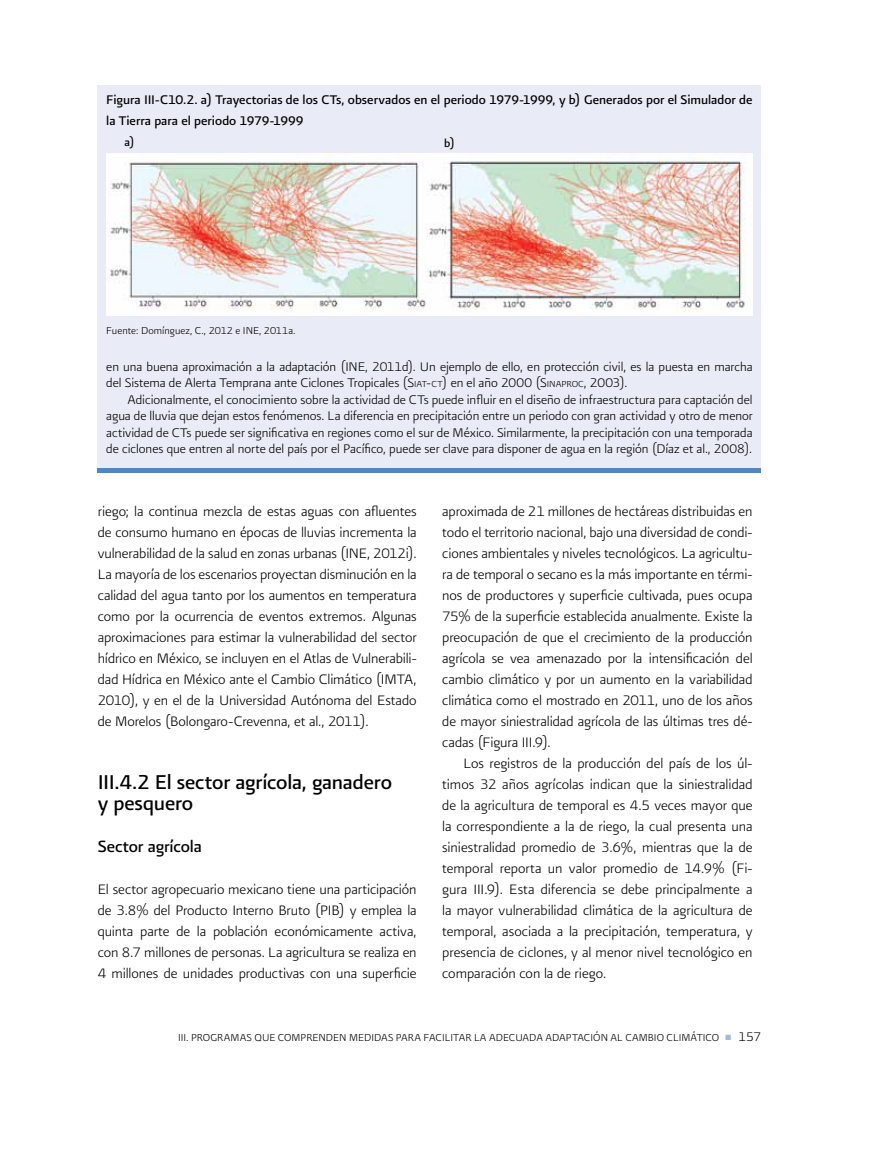
<style>
.page{position:relative;width:893px;height:1149px;background:#fff}
.page>*{position:absolute;margin:0;border:0;box-sizing:border-box;transform-origin:0 0}
.t1{font:24px/21px "Presidencia Base";letter-spacing:-.01em;color:#000}
.t2{font:19.5px "Presidencia Base";letter-spacing:-.005em;color:#000}
.t3{font:16.5px/21px "Presidencia Fina";letter-spacing:-.005em;color:#000;text-align:justify}
.t4{font:15px/16.5px "Presidencia Fina";color:#000}
.t5{font:15px/21px "Presidencia Base";color:#000}
.t6{font:13.5px "Presidencia Base";color:#000}
.t7{font:12px "Presidencia Fina";letter-spacing:.005em;color:#000}
.s1{font-style:inherit}
.s2{font-size:10.5px}
.s3{color:#a3b8db}
.s4{font-size:15px}
</style>
<div class="page">
<div style="left:98px;top:85px;width:663px;height:388px;background:#e9ecf6"></div>
<hr style="left:98px;top:468px;width:663px;height:4px;background:#5386be">
<img style="left:106px;top:154px;width:647px;height:161px">
<p class="t5" style="left:106px;top:89px;width:648px">Figura III-C10.2. a) Trayectorias de los CTs, observados en el periodo 1979-1999, y b) Generados por el Simulador de la Tierra para el periodo 1979-1999</p>
<p class="t6" style="left:124px;top:135px;width:12px">a)</p>
<p class="t6" style="left:444px;top:135px;width:12px">b)</p>
<p class="t7" style="left:106px;top:324px;width:191px">Fuente: Domínguez, C., 2012 e INE, 2011a.</p>
<p class="t4" style="left:106px;top:358px;width:648px">en una buena aproximación a la adaptación (INE, 2011d). U n ejemplo de ello, en protección civil, es la puesta en marcha del Sistema de Alerta Temprana ante Ciclones Tropicales (<span class="s1">S</span><span class="s2">iat</span><span class="s1">-</span><span class="s2">ct</span>) en el año 2000 (<span class="s1">S</span><span class="s2">i naproc</span>, 2003).</p>
<p class="t4" style="left:106px;top:391px;width:648px;text-align:justify;text-indent:21px">Adicionalmente, el conocimiento sobre la actividad de CTs puede influir en el diseño de infraestructura para captación del agua de lluvia que dejan estos fenómenos. La diferencia en precipitación entre un periodo con gran actividad y otro de menor actividad de CTs puede ser significativa en regiones como el sur de México. Similarmente, la precipitación con una temporada de ciclones que entren al norte del país por el Pacífico, puede ser clave para disponer de agua en la región (Díaz et al., 2008).</p>
<p class="t3" style="left:98px;top:500px;width:320px">riego; la continua mezcla de estas aguas con afluentes de consumo humano en épocas de lluvias incrementa la vulnerabilidad de la salud en zonas urbanas (INE, 2012i).<br>La mayoría de los escenarios proyectan disminución en la calidad del agua tanto por los aumentos en temperatura como por la ocurrencia de eventos extremos. Algunas aproximaciones para estimar la vulnerabilidad del sector hídrico en México, se incluyen en el Atlas de Vulnerabili&shy;dad Hídrica en México ante el Cambio Climático (IMTA</p>
<p class="t3" style="left:98px;top:668px;width:320px;text-indent:316px">, 2010), y en el de la U niversidad Autónoma del Estado de Morelos (Bolongaro-Crevenna, et al., 2011).</p>
<h1 class="t1" style="left:98px;top:770px;width:296px">III.4.2 El sector agrícola, ganadero y pesquero</h1>
<p class="t2" style="left:98px;top:834px;width:106px">Sector agrícola</p>
<p class="t3" style="left:98px;top:878px;width:320px">El sector agropecuario mexicano tiene una participación de 3.8% del Producto Interno Bruto (PIB) y emplea la quinta parte de la población económicamente activa, con 8.7 millones de personas. La agricultura se realiza en 4 millones de unidades productivas con una superficie</p>
<p class="t3" style="left:442px;top:500px;width:312px">aproximada de 21 millones de hectáreas distribuidas en todo el territorio nacional, bajo una diversidad de condi&shy;ciones ambientales y niveles tecnológicos. La agricultu&shy;ra de temporal o secano es la más importante en térmi&shy;nos de productores y superficie cultivada, pues ocupa 75% de la superficie establecida anualmente. Existe la preocupación de que el crecimiento de la producción agrícola se vea amenazado por la intensificación del cambio climático y por un aumento en la variabilidad climática como el mostrado en 2011, uno de los años de mayor siniestralidad agrícola de las últimas tres dé&shy;cadas (Figura III.9).</p>
<p class="t3" style="left:442px;top:752px;width:312px;text-indent:21px">Los registros de la producción del país de los úl&shy;timos 32 años agrícolas indican que la siniestralidad de la agricultura de temporal es 4.5 veces mayor que la correspondiente a la de riego, la cual presenta una siniestralidad promedio de 3.6%, mientras que la de temporal reporta un valor promedio de 14.9% (Fi&shy;gura III.9). Esta diferencia se debe principalmente a la mayor vulnerabilidad climática de la agricultura de temporal, asociada a la precipitación, temperatura, y presencia de ciclones, y al menor nivel tecnológico en comparación con la de riego.</p>
<p class="t7" style="left:178px;top:1030px;width:585px">III. Programas que comprenden medi das para faci litar la adecuada adaptación al cambio cli mático <span class="s3">■</span> <span class="s4">157</span></p>
</div>
